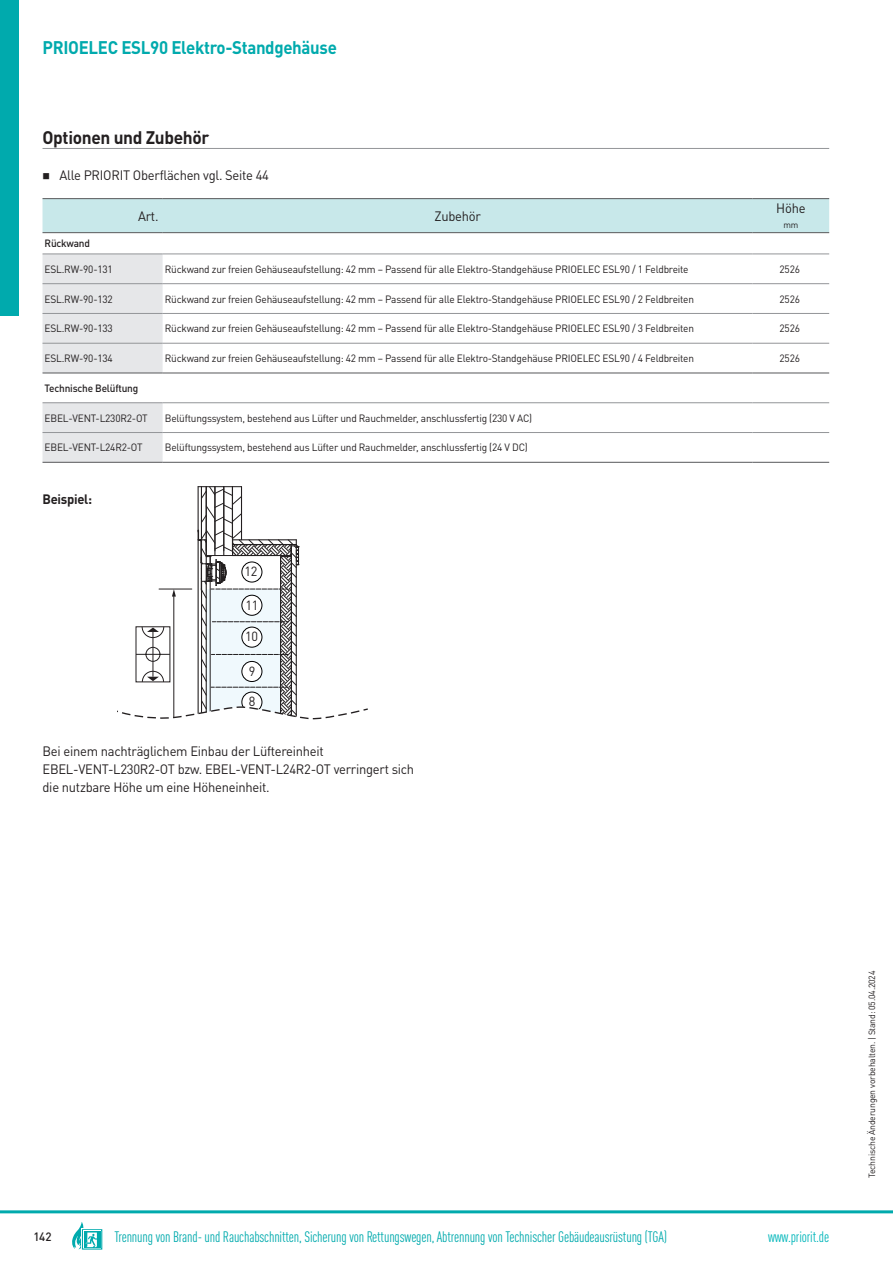
<style>
.page{position:relative;width:893px;height:1263px;background:#fff}
.page>*{position:absolute;margin:0;border:0;box-sizing:border-box;transform-origin:0 0}
.t1{font:700 18.15px "DINOT";letter-spacing:-.02em;color:#00aaad;scale:.93 1}
.t2{font:700 18px "DINOT";letter-spacing:-.02em;color:#231f20;scale:.96 1}
.t3{font:condensed 15px "DINOT";letter-spacing:-.01em;color:#00aaad}
.t4{font:condensed 15px "DINOT";letter-spacing:-.01em;color:#00b6ba}
.t5{font:13.5px/18px "DINOT";letter-spacing:-.02em;color:#231f20;scale:.96 1}
.t6{font:700 13.5px "DINOT";letter-spacing:-.02em;color:#231f20;scale:.96 1}
.t7{font:13.2px "DINOT";color:#231f20;scale:.96 1}
.t8{font:500 12px "DINOT";color:#231f20;scale:.96 1}
.t9{font:10.5px "DINOT";letter-spacing:-.02em;color:#231f20;scale:.96 1}
.t10{font:500 10.5px "DINOT";letter-spacing:-.02em;color:#231f20;scale:.96 1}
.t11{font:9px "DINOT";letter-spacing:-.02em;color:#231f20;scale:.96 1}
</style>
<div class="page">
<hr style="left:43px;top:148px;width:786px;height:1px;background:#939598">
<div style="left:43px;top:199px;width:786px;height:33px;background:#c8e8ea"></div>
<svg style="left:43px;top:233px;width:786px;height:21px"></svg>
<svg style="left:43px;top:255px;width:120px;height:207px;background:#e8e9eb"></svg>
<svg style="left:163px;top:284px;width:666px;height:178px"></svg>
<hr style="left:43px;top:198px;width:120px;height:1px;background:#57585a">
<hr style="left:163px;top:198px;width:590px;height:1px;background:#57585a">
<hr style="left:753px;top:198px;width:76px;height:1px;background:#57585a">
<hr style="left:43px;top:232px;width:120px;height:1px;background:#57585a">
<hr style="left:163px;top:232px;width:590px;height:1px;background:#57585a">
<hr style="left:753px;top:232px;width:76px;height:1px;background:#57585a">
<hr style="left:43px;top:373px;width:120px;height:1px;background:#57585a">
<hr style="left:163px;top:373px;width:590px;height:1px;background:#57585a">
<hr style="left:753px;top:373px;width:76px;height:1px;background:#57585a">
<hr style="left:43px;top:254px;width:120px;height:1px;background:#939598">
<hr style="left:43px;top:402px;width:120px;height:1px;background:#939598">
<hr style="left:163px;top:254px;width:590px;height:1px;background:#939598">
<hr style="left:753px;top:254px;width:76px;height:1px;background:#939598">
<hr style="left:43px;top:283px;width:120px;height:1px;background:#939598">
<hr style="left:43px;top:432px;width:120px;height:1px;background:#939598">
<hr style="left:163px;top:283px;width:590px;height:1px;background:#939598">
<hr style="left:753px;top:283px;width:76px;height:1px;background:#939598">
<hr style="left:43px;top:313px;width:120px;height:1px;background:#939598">
<hr style="left:163px;top:313px;width:590px;height:1px;background:#939598">
<hr style="left:753px;top:313px;width:76px;height:1px;background:#939598">
<hr style="left:43px;top:343px;width:120px;height:1px;background:#939598">
<hr style="left:163px;top:343px;width:590px;height:1px;background:#939598">
<hr style="left:753px;top:343px;width:76px;height:1px;background:#939598">
<hr style="left:163px;top:402px;width:590px;height:1px;background:#939598">
<hr style="left:753px;top:402px;width:76px;height:1px;background:#939598">
<hr style="left:163px;top:432px;width:590px;height:1px;background:#939598">
<hr style="left:753px;top:432px;width:76px;height:1px;background:#939598">
<hr style="left:163px;top:462px;width:590px;height:1px;background:#57585a">
<hr style="left:753px;top:462px;width:76px;height:1px;background:#57585a">
<hr style="left:43px;top:462px;width:120px;height:1px;background:#57585a">
<hr style="left:241px;top:487px;width:1px;height:53px;background:#231f20">
<hr style="left:198px;top:487px;width:1px;height:44px;background:#231f20">
<hr style="left:201px;top:487px;width:1px;height:53px;background:#231f20">
<hr style="left:206px;top:487px;width:1px;height:64px;background:#231f20">
<hr style="left:214px;top:487px;width:1px;height:68px;background:#231f20">
<hr style="left:232px;top:487px;width:1px;height:64px;background:#231f20">
<hr style="left:223px;top:487px;width:1px;height:68px;background:#231f20">
<svg style="left:202px;top:486px;width:40px;height:38px"></svg>
<hr style="left:198px;top:486px;width:43px;height:1px;background:#231f20">
<svg style="left:117px;top:530px;width:251px;height:190px"></svg>
<hr style="left:0;top:1210px;width:893px;height:3px;background:#00aaad">
<div style="left:0;top:0;width:19px;height:316px;background:#00aaad"></div>
<svg style="left:81px;top:1229px;width:22px;height:21px"></svg>
<div style="left:82px;top:1229px;width:20px;height:20px;border:1px solid #00aaad"></div>
<div style="left:83px;top:1231px;width:18px;height:17px;background:#00aaad"></div>
<svg style="left:72px;top:1222px;width:25px;height:27px"></svg>
<h1 class="t1" style="left:43px;top:38px;width:318px">PRIOELEC ESL90 Elektro-Standgehäuse</h1>
<h2 class="t2" style="left:43px;top:128px;width:175px">Optionen und Zubehör</h2>
<p class="t5" style="left:60px;top:167px;width:220px">Alle PRIORIT Oberflächen vgl. Seite 44</p>
<p class="t5" style="left:138px;top:207px;width:23px">Art.</p>
<p class="t5" style="left:434px;top:207px;width:50px">Zubehör</p>
<p class="t5" style="left:776px;top:200px;width:32px">Höhe</p>
<p class="t11" style="left:783px;top:220px;width:17px">mm</p>
<p class="t10" style="left:45px;top:239px;width:49px">Rückwand</p>
<p class="t9" style="left:45px;top:264px;width:73px">ESL.RW-90-131</p>
<p class="t9" style="left:165px;top:264px;width:547px">Rückwand zur freien Gehäuseaufstellung: 42 mm – Passend für alle Elektro-Standgehäuse PRIOELEC ESL90 / 1 Feldbreite</p>
<p class="t9" style="left:779px;top:264px;width:23px">2526</p>
<p class="t9" style="left:45px;top:293px;width:73px">ESL.RW-90-132</p>
<p class="t9" style="left:165px;top:293px;width:553px">Rückwand zur freien Gehäuseaufstellung: 42 mm – Passend für alle Elektro-Standgehäuse PRIOELEC ESL90 / 2 Feldbreiten</p>
<p class="t9" style="left:779px;top:293px;width:23px">2526</p>
<p class="t9" style="left:45px;top:323px;width:73px">ESL.RW-90-133</p>
<p class="t9" style="left:165px;top:323px;width:553px">Rückwand zur freien Gehäuseaufstellung: 42 mm – Passend für alle Elektro-Standgehäuse PRIOELEC ESL90 / 3 Feldbreiten</p>
<p class="t9" style="left:779px;top:323px;width:23px">2526</p>
<p class="t9" style="left:45px;top:353px;width:73px">ESL.RW-90-134</p>
<p class="t9" style="left:165px;top:353px;width:553px">Rückwand zur freien Gehäuseaufstellung: 42 mm – Passend für alle Elektro-Standgehäuse PRIOELEC ESL90 / 4 Feldbreiten</p>
<p class="t9" style="left:779px;top:353px;width:23px">2526</p>
<p class="t10" style="left:45px;top:383px;width:99px">Technische Belüftung</p>
<p class="t9" style="left:45px;top:412px;width:109px">EBEL-VENT-L230R2-OT</p>
<p class="t9" style="left:165px;top:412px;width:384px">Belüftungssystem, bestehend aus Lüfter und Rauchmelder, anschlussfertig (230 V AC)</p>
<p class="t9" style="left:45px;top:442px;width:104px">EBEL-VENT-L24R2-OT</p>
<p class="t9" style="left:165px;top:442px;width:380px">Belüftungssystem, bestehend aus Lüfter und Rauchmelder, anschlussfertig (24 V DC)</p>
<p class="t6" style="left:43px;top:492px;width:53px">Beispiel:</p>
<p class="t7" style="left:244px;top:567px;width:15px">12</p>
<p class="t7" style="left:246px;top:600px;width:15px">11</p>
<p class="t7" style="left:245px;top:632px;width:15px">10</p>
<p class="t7" style="left:249px;top:666px;width:8px">9</p>
<p class="t7" style="left:249px;top:697px;width:8px">8</p>
<p class="t5" style="left:43px;top:743px;width:389px">Bei einem nachträglichem Einbau der Lüftereinheit<br>EBEL-VENT-L230R2-OT bzw. EBEL-VENT-L24R2-OT verringert sich die nutzbare Höhe um eine Höheneinheit.</p>
<p class="t8" style="left:33px;top:1231px;width:20px">142</p>
<h3 class="t3" style="left:114px;top:1229px;width:554px">Trennung von Brand- und Rauchabschnitten, Sicherung von Rettungswegen, Abtrennung von Technischer Gebäudeausrüstung (TGA)</h3>
<h3 class="t4" style="left:768px;top:1229px;width:63px">www.priorit.de</h3>
<p class="t11" style="left:867px;top:1178px;width:217px;rotate:-90deg">Technische Änderungen vorbehalten. | Stand: 05.04.2024</p>
</div>
